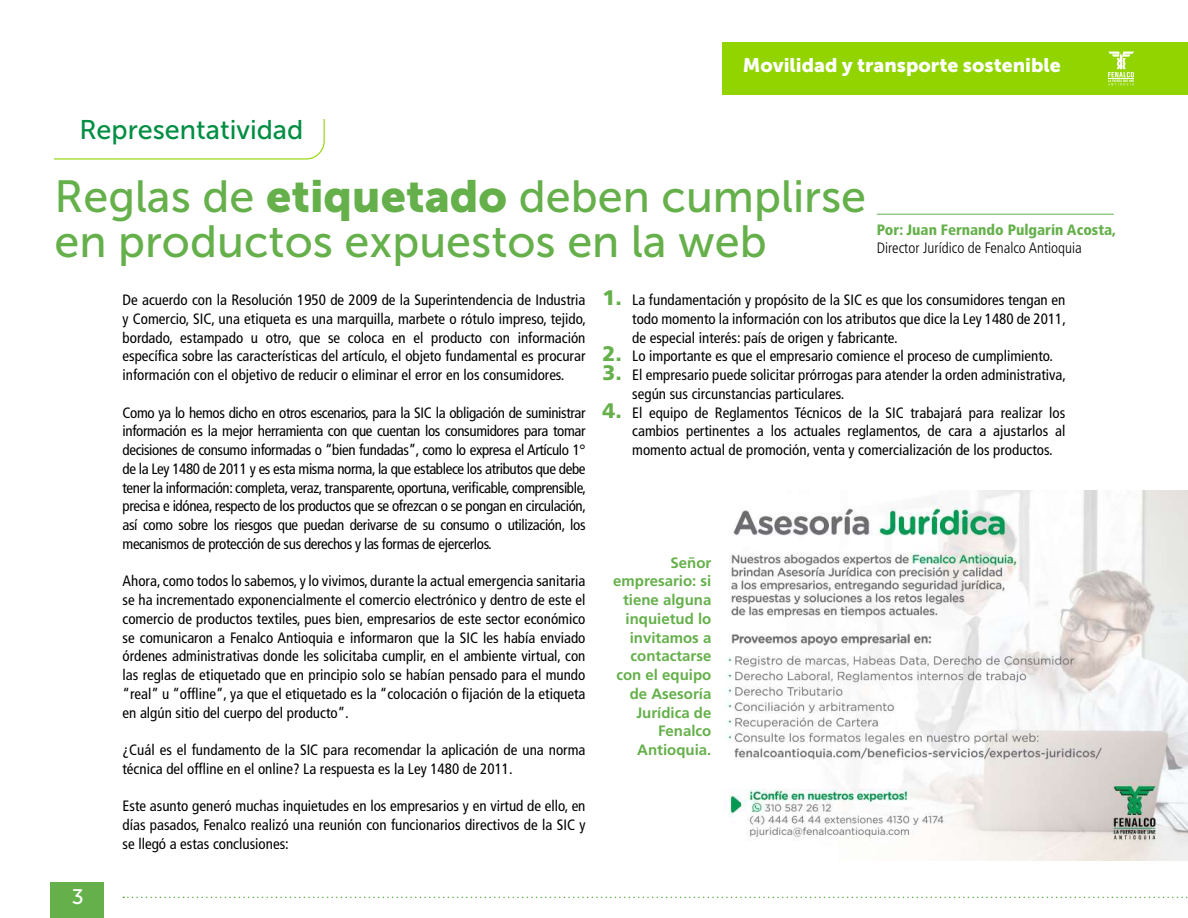
<style>
.page{position:relative;width:1188px;height:918px;background:#fff}
.page>*{position:absolute;margin:0;border:0;box-sizing:border-box;transform-origin:0 0}
.t1{font:45px/45px "Museo Sans 500";color:#65b04b}
.t2{font:27px "Museo Sans 500";color:#008e43}
.t3{font:21px "Museo Sans 500";color:#fff}
.t4{font:19.5px "Museo Sans 900";color:#fff}
.t5{font:condensed 15px/18.8px "Frutiger LT Std";color:#000;text-align:justify}
.t6{font:700 15px/18.8px "Frutiger LT Std";color:#65b04b;text-align:right}
.t7{font:300 condensed 15px "Frutiger LT Std";color:#000}
.t8{font:900 condensed 15px "Frutiger LT Std";color:#65b04b}
.s1{font-family:"Museo Sans 900"}
.s2{font-weight:900;font-stretch:normal;font-size:21px;color:#65b04b}
</style>
<div class="page">
<div style="left:51px;top:882px;width:53px;height:36px;background:#65b04b"></div>
<svg style="left:123px;top:897px;width:1065px;height:1px"></svg>
<div style="left:723px;top:42px;width:465px;height:53px;background:#91d400"></div>
<svg style="left:1108px;top:52px;width:26px;height:34px"></svg>
<svg style="left:54px;top:119px;width:271px;height:41px"></svg>
<hr style="left:877px;top:214px;width:237px;height:1px;background:#65b04b">
<img style="left:727px;top:490px;width:461px;height:371px">
<h3 class="t4" style="left:743px;top:54px;width:319px">Movilidad y transporte sostenible</h3>
<h2 class="t2" style="left:79px;top:115px;width:226px">Representatividad</h2>
<h1 class="t1" style="left:55px;top:174px;width:813px">Reglas de <span class="s1">etiquetado</span> deben cumplirse en productos expuestos en la web</h1>
<p class="t5" style="left:123px;top:291px;width:465px">De acuerdo con la Resolución 1950 de 2009 de la Superintendencia de Industria y Comercio, SIC, una etiqueta es una marquilla, marbete o rótulo impreso, tejido, bordado, estampado u otro, que se coloca en el producto con información específica sobre las características del artículo, el objeto fundamental es procurar información con el objetivo de reducir o eliminar el error en los consumidores.</p>
<p class="t5" style="left:123px;top:403px;width:465px">Como ya lo hemos dicho en otros escenarios, para la SIC la obligación de suministrar información es la mejor herramienta con que cuentan los consumidores para tomar decisiones de consumo informadas o “bien fundadas”, como lo expresa el Artículo 1° de la Ley 1480 de 2011 y es esta misma norma, la que establece los atributos que debe tener la información: completa, veraz, transparente, oportuna, verificable, comprensible, precisa e idónea, respecto de los productos que se ofrezcan o se pongan en circulación, así como sobre los riesgos que puedan derivarse de su consumo o utilización, los mecanismos de protección de sus derechos y las formas de ejercerlos.</p>
<p class="t5" style="left:123px;top:572px;width:465px">Ahora, como todos lo sabemos, y lo vivimos, durante la actual emergencia sanitaria se ha incrementado exponencialmente el comercio electrónico y dentro de este el comercio de productos textiles, pues bien, empresarios de este sector económico se comunicaron a Fenalco Antioquia e informaron que la SIC les había enviado órdenes administrativas donde les solicitaba cumplir, en el ambiente virtual, con las reglas de etiquetado que en principio solo se habían pensado para el mundo “real” u “offline”, ya que el etiquetado es la “colocación o fijación de la etiqueta en algún sitio del cuerpo del producto”.</p>
<p class="t5" style="left:123px;top:741px;width:464px">¿Cuál es el fundamento de la SIC para recomendar la aplicación de una norma técnica del offline en el online? La respuesta es la Ley 1480 de 2011.</p>
<p class="t5" style="left:123px;top:797px;width:465px">Este asunto generó muchas inquietudes en los empresarios y en virtud de ello, en días pasados, Fenalco realizó una reunión con funcionarios directivos de la SIC y se llegó a estas conclusiones:</p>
<p class="t8" style="left:877px;top:221px;width:241px">Por: Juan Fernando Pulgarín Acosta,</p>
<p class="t7" style="left:877px;top:239px;width:207px">Director Jurídico de Fenalco Antioquia</p>
<p class="t5" style="left:632px;top:291px;width:435px;text-indent:-30px"><span class="s2">1.</span> La fundamentación y propósito de la SIC es que los consumidores tengan en todo momento la información con los atributos que dice la Ley 1480 de 2011, de especial interés: país de origen y fabricante.</p>
<p class="t5" style="left:603px;top:347px;width:452px"><span class="s2">2.</span> Lo importante es que el empresario comience el proceso de cumplimiento.</p>
<p class="t5" style="left:632px;top:366px;width:435px;text-indent:-30px"><span class="s2">3.</span> El empresario puede solicitar prórrogas para atender la orden administrativa, según sus circunstancias particulares.</p>
<p class="t5" style="left:632px;top:403px;width:435px;text-indent:-30px"><span class="s2">4.</span> El equipo de Reglamentos Técnicos de la SIC trabajará para realizar los cambios pertinentes a los actuales reglamentos, de cara a ajustarlos al momento actual de promoción, venta y comercialización de los productos.</p>
<p class="t6" style="left:613px;top:553px;width:100px">Señor empresario: si tiene alguna inquietud lo invitamos a contactarse con el equipo de Asesoría<br>Jurídica de<br>Fenalco<br>Antioquia.</p>
<h3 class="t3" style="left:72px;top:886px;width:13px">3</h3>
</div>
